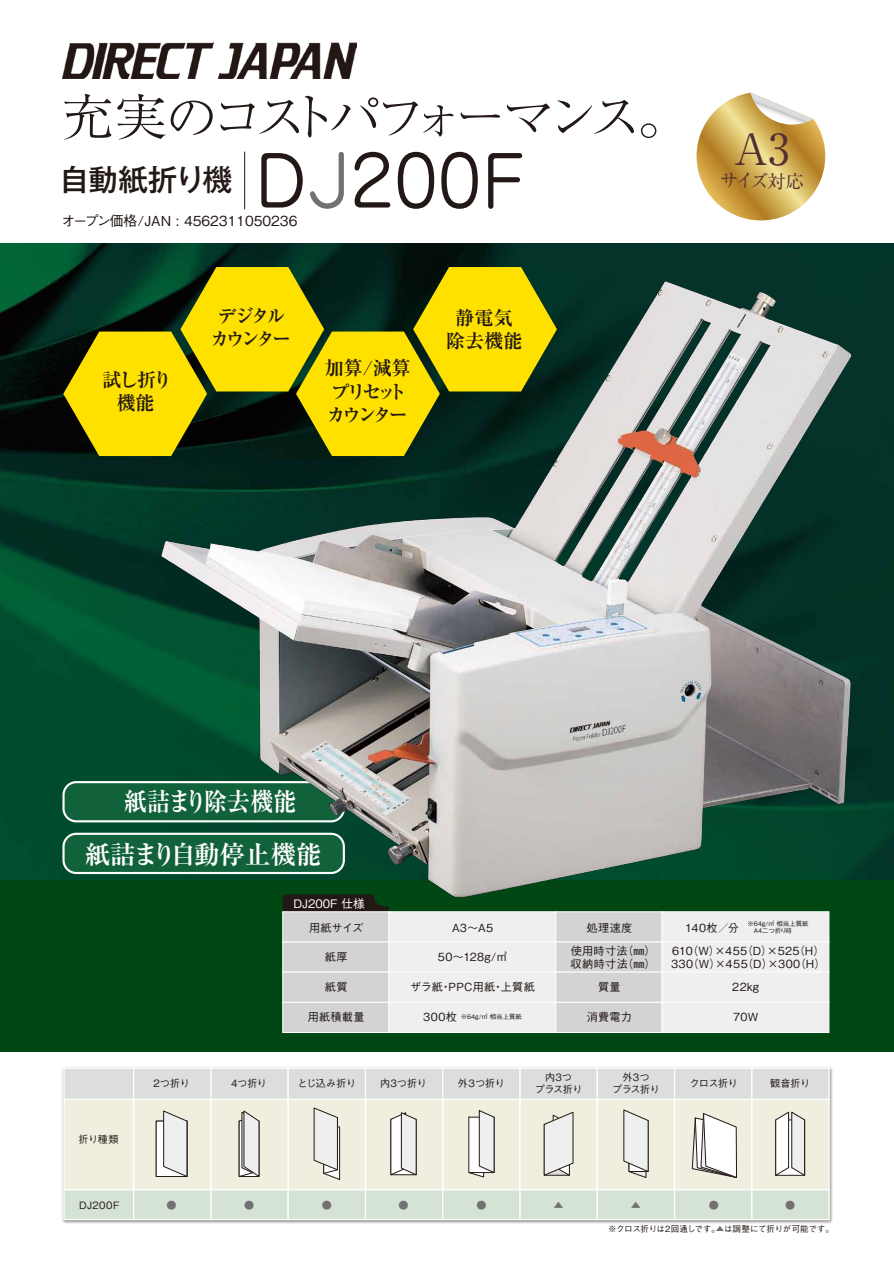
<style>
.page{position:relative;width:894px;height:1264px;background:#fff}
.page>*{position:absolute;margin:0;border:0;box-sizing:border-box;transform-origin:0 0}
.t1{font:69.15px "Jun 201 Pro";color:#221815}
.t2{font:300 50.55px "Ryumin Pr 6";letter-spacing:-.17em;color:#221815;scale:1.05 1}
.t3{font:42.75px "Ryumin Pr 6";color:#552e31}
.t4{font:500 29.7px "Gothic MB101 Pr 6";letter-spacing:-.035em;color:#221815}
.t5{font:700 25.5px/52.5px "Ryumin Pr 6";color:#fff;text-align:center;scale:.91 1}
.t6{font:700 19.2px/23.4px "Ryumin Pr 6";letter-spacing:-.195em;color:#221815}
.t7{font:700 19.2px/23.4px "Ryumin Pr 6";letter-spacing:-.155em;color:#221815;text-align:center}
.t8{font:700 19.2px/23.4px "Ryumin Pr 6";letter-spacing:-.18em;color:#221815;text-align:center}
.t9{font:18.45px "Ryumin Pr 6";color:#552e31}
.t10{font:500 13.8px "Gothic BBB Pr 6";color:#221815}
.t11{font:500 11.7px "Gothic BBB Pr 6";color:#fff}
.t12{font:500 11.1px/12.8px "Gothic BBB Pr 6";letter-spacing:.025em;color:#221815}
.t13{font:500 11.1px/12.8px "Gothic BBB Pr 6";letter-spacing:.045em;color:#221815}
.t14{font:500 10.05px "Gothic BBB Pr 6";letter-spacing:-.01em;color:#221815}
.t15{font:500 10.05px/12.8px "Gothic BBB Pr 6";letter-spacing:-.04em;color:#221815;text-align:center}
.t16{font:500 10.05px "Gothic BBB Pr 6";color:#727171}
.t17{font:500 8.55px "Gothic BBB Pr 6";letter-spacing:-.025em;color:#221815}
.t18{font:500 6.45px/7.2px "Gothic BBB Pr 6";color:#221815}
.s1{color:#727171}
.s2{font-size:11.1px}
</style>
<div class="page">
<div style="left:0;top:874px;width:893px;height:177px;background:#004714"></div>
<img style="left:0;top:244px;width:99px;height:636px">
<svg style="left:696px;top:93px;width:128px;height:93px"></svg>
<div style="left:63px;top:782px;width:280px;height:39px;background:#11623a;border-radius:13px"></div>
<div style="left:62px;top:781px;width:283px;height:41px;border:2px solid #fff;border-radius:13px"></div>
<div style="left:63px;top:833px;width:280px;height:40px;background:#11623a;border-radius:13px"></div>
<div style="left:62px;top:832px;width:283px;height:42px;border:2px solid #fff;border-radius:13px"></div>
<img style="left:99px;top:186px;width:794px;height:783px">
<hr style="left:244px;top:152px;width:1px;height:57px;background:#221815">
<img style="left:62px;top:1067px;width:771px;height:157px">
<div style="left:63px;top:1067px;width:71px;height:33px;background:#dcdddd;border:1px solid #fff"></div>
<div style="left:63px;top:1098px;width:71px;height:92px;background:#efeedf;border:1px solid #fff"></div>
<div style="left:63px;top:1189px;width:71px;height:31px;background:#d5e3d4;border:1px solid #fff"></div>
<div style="left:133px;top:1067px;width:78px;height:33px;background:#dcdddd;border:1px solid #fff"></div>
<div style="left:133px;top:1098px;width:78px;height:92px;background:#efeedf;border:1px solid #fff"></div>
<div style="left:133px;top:1189px;width:78px;height:31px;background:#d5e3d4;border:1px solid #fff"></div>
<div style="left:210px;top:1067px;width:79px;height:33px;background:#dcdddd;border:1px solid #fff"></div>
<div style="left:210px;top:1098px;width:79px;height:92px;background:#efeedf;border:1px solid #fff"></div>
<div style="left:210px;top:1189px;width:79px;height:31px;background:#d5e3d4;border:1px solid #fff"></div>
<div style="left:287px;top:1067px;width:79px;height:33px;background:#dcdddd;border:1px solid #fff"></div>
<div style="left:287px;top:1098px;width:79px;height:92px;background:#efeedf;border:1px solid #fff"></div>
<div style="left:287px;top:1189px;width:79px;height:31px;background:#d5e3d4;border:1px solid #fff"></div>
<div style="left:364px;top:1067px;width:79px;height:33px;background:#dcdddd;border:1px solid #fff"></div>
<div style="left:364px;top:1098px;width:79px;height:92px;background:#efeedf;border:1px solid #fff"></div>
<div style="left:364px;top:1189px;width:79px;height:31px;background:#d5e3d4;border:1px solid #fff"></div>
<div style="left:442px;top:1067px;width:78px;height:33px;background:#dcdddd;border:1px solid #fff"></div>
<div style="left:442px;top:1098px;width:78px;height:92px;background:#efeedf;border:1px solid #fff"></div>
<div style="left:442px;top:1189px;width:78px;height:31px;background:#d5e3d4;border:1px solid #fff"></div>
<div style="left:519px;top:1067px;width:78px;height:33px;background:#dcdddd;border:1px solid #fff"></div>
<div style="left:519px;top:1098px;width:78px;height:92px;background:#efeedf;border:1px solid #fff"></div>
<div style="left:519px;top:1189px;width:78px;height:31px;background:#d5e3d4;border:1px solid #fff"></div>
<div style="left:596px;top:1067px;width:79px;height:33px;background:#dcdddd;border:1px solid #fff"></div>
<div style="left:596px;top:1098px;width:79px;height:92px;background:#efeedf;border:1px solid #fff"></div>
<div style="left:596px;top:1189px;width:79px;height:31px;background:#d5e3d4;border:1px solid #fff"></div>
<div style="left:673px;top:1067px;width:79px;height:33px;background:#dcdddd;border:1px solid #fff"></div>
<div style="left:673px;top:1098px;width:79px;height:92px;background:#efeedf;border:1px solid #fff"></div>
<div style="left:673px;top:1189px;width:79px;height:31px;background:#d5e3d4;border:1px solid #fff"></div>
<div style="left:750px;top:1067px;width:79px;height:33px;background:#dcdddd;border:1px solid #fff"></div>
<div style="left:750px;top:1098px;width:79px;height:92px;background:#efeedf;border:1px solid #fff"></div>
<div style="left:750px;top:1189px;width:79px;height:31px;background:#d5e3d4;border:1px solid #fff"></div>
<svg style="left:390px;top:1112px;width:27px;height:63px"></svg>
<svg style="left:775px;top:1111px;width:30px;height:65px"></svg>
<svg style="left:468px;top:1110px;width:26px;height:67px"></svg>
<div style="left:156px;top:1121px;width:31px;height:55px;background:#fff"></div>
<svg style="left:163px;top:1110px;width:24px;height:67px"></svg>
<svg style="left:313px;top:1107px;width:27px;height:73px"></svg>
<svg style="left:238px;top:1110px;width:21px;height:67px"></svg>
<svg style="left:623px;top:1109px;width:25px;height:69px"></svg>
<svg style="left:543px;top:1111px;width:30px;height:65px"></svg>
<svg style="left:691px;top:1113px;width:46px;height:65px"></svg>
<svg style="left:282px;top:894px;width:106px;height:17px"></svg>
<div style="left:282px;top:911px;width:107px;height:31px;background:#d3d3d4;border:1px solid #fff"></div>
<div style="left:282px;top:941px;width:107px;height:31px;background:#d3d3d4;border:1px solid #fff"></div>
<div style="left:282px;top:971px;width:107px;height:31px;background:#d3d3d4;border:1px solid #fff"></div>
<div style="left:282px;top:1002px;width:107px;height:30px;background:#d3d3d4;border:1px solid #fff"></div>
<div style="left:388px;top:911px;width:168px;height:31px;background:#efefef;border:1px solid #fff"></div>
<div style="left:388px;top:941px;width:168px;height:31px;background:#efefef"></div>
<div style="left:388px;top:971px;width:168px;height:31px;background:#efefef"></div>
<div style="left:388px;top:1002px;width:168px;height:30px;background:#efefef;border:1px solid #fff"></div>
<div style="left:555px;top:911px;width:107px;height:31px;background:#d3d3d4;border:1px solid #fff"></div>
<div style="left:555px;top:941px;width:107px;height:31px;background:#d3d3d4;border:1px solid #fff"></div>
<div style="left:555px;top:971px;width:107px;height:31px;background:#d3d3d4;border:1px solid #fff"></div>
<div style="left:555px;top:1002px;width:107px;height:30px;background:#d3d3d4;border:1px solid #fff"></div>
<div style="left:661px;top:911px;width:167px;height:31px;background:#efefef;border:1px solid #fff"></div>
<div style="left:661px;top:941px;width:167px;height:31px;background:#efefef"></div>
<div style="left:661px;top:971px;width:167px;height:31px;background:#efefef"></div>
<div style="left:661px;top:1002px;width:167px;height:30px;background:#efefef;border:1px solid #fff"></div>
<svg style="left:63px;top:267px;width:493px;height:189px"></svg>
<img style="left:62px;top:42px;width:294px;height:36px">
<h2 class="t2" style="left:61px;top:77px;width:600px">充実のコストパフォーマンス。</h2>
<h1 class="t1" style="left:254px;top:126px;width:272px">D<span class="s1">J</span>200F</h1>
<h3 class="t4" style="left:60px;top:154px;width:174px">自動紙折り機</h3>
<p class="t10" style="left:62px;top:210px;width:237px">オープン価格/JAN : 4562311050236</p>
<h3 class="t7" style="left:102px;top:367px;width:71px">試し折り機能</h3>
<h3 class="t8" style="left:210px;top:303px;width:83px">デジタルカウンター</h3>
<h3 class="t6" style="left:324px;top:355px;width:88px">加算/減算プリセットカウンター</h3>
<h3 class="t7" style="left:445px;top:305px;width:78px">静電気除去機能</h3>
<h3 class="t3" style="left:733px;top:115px;width:58px">A3</h3>
<h3 class="t9" style="left:720px;top:166px;width:86px;rotate:1deg">サイズ対応</h3>
<h3 class="t5" style="left:85px;top:774px;width:262px">紙詰まり除去機能<br>紙詰まり自動停止機能</h3>
<p class="t11" style="left:293px;top:894px;width:73px">DJ200F 仕様</p>
<p class="t12" style="left:309px;top:920px;width:56px">用紙サイズ</p>
<p class="t12" style="left:324px;top:950px;width:24px">紙厚</p>
<p class="t12" style="left:324px;top:980px;width:24px">紙質</p>
<p class="t12" style="left:307px;top:1009px;width:58px">用紙積載量</p>
<p class="t12" style="left:452px;top:920px;width:42px">A3～A5</p>
<p class="t12" style="left:437px;top:950px;width:71px">50～128g/㎡</p>
<p class="t12" style="left:410px;top:980px;width:126px">ザラ紙・PPC用紙・上質紙</p>
<p class="t18" style="left:423px;top:1012px;width:100px"><span class="s2">300枚</span> ※64g/㎡ 相当上質紙</p>
<p class="t12" style="left:586px;top:920px;width:48px">処理速度</p>
<p class="t18" style="left:747px;top:919px;width:62px">※64g/㎡ 相当上質紙　A4二つ折り時</p>
<p class="t12" style="left:684px;top:920px;width:122px">140枚／分　　　　　　</p>
<p class="t12" style="left:570px;top:944px;width:87px">使用時寸法（㎜）収納時寸法（㎜）</p>
<p class="t13" style="left:670px;top:944px;width:156px">610（W）×455（D）×525（H）<br>330（W）×455（D）×300（H）</p>
<p class="t12" style="left:598px;top:979px;width:24px">質量</p>
<p class="t12" style="left:586px;top:1009px;width:46px">消費電力</p>
<p class="t12" style="left:732px;top:979px;width:28px">22kg</p>
<p class="t12" style="left:732px;top:1009px;width:27px">70W</p>
<p class="t14" style="left:79px;top:1131px;width:41px">折り種類</p>
<p class="t14" style="left:153px;top:1075px;width:38px">2つ折り</p>
<p class="t14" style="left:231px;top:1075px;width:38px">4つ折り</p>
<p class="t14" style="left:297px;top:1075px;width:60px">とじ込み折り</p>
<p class="t14" style="left:380px;top:1075px;width:48px">内3つ折り</p>
<p class="t14" style="left:457px;top:1075px;width:48px">外3つ折り</p>
<p class="t15" style="left:534px;top:1069px;width:49px">内3つ<br>プラス折り</p>
<p class="t15" style="left:611px;top:1069px;width:49px">外3つ<br>プラス折り</p>
<p class="t14" style="left:689px;top:1075px;width:50px">クロス折り</p>
<p class="t14" style="left:769px;top:1075px;width:42px">観音折り</p>
<p class="t14" style="left:79px;top:1196px;width:42px">DJ200F</p>
<p class="t16" style="left:166px;top:1196px;width:12px">●</p>
<p class="t16" style="left:244px;top:1196px;width:12px">●</p>
<p class="t16" style="left:321px;top:1196px;width:12px">●</p>
<p class="t16" style="left:398px;top:1196px;width:12px">●</p>
<p class="t16" style="left:476px;top:1196px;width:12px">●</p>
<p class="t16" style="left:553px;top:1196px;width:12px">▲</p>
<p class="t16" style="left:630px;top:1196px;width:12px">▲</p>
<p class="t16" style="left:708px;top:1196px;width:12px">●</p>
<p class="t16" style="left:784px;top:1196px;width:12px">●</p>
<p class="t17" style="left:607px;top:1221px;width:227px">※クロス折りは2回通しです。<span class="s1">▲</span>は調整にて折りが可能です。</p>
</div>
